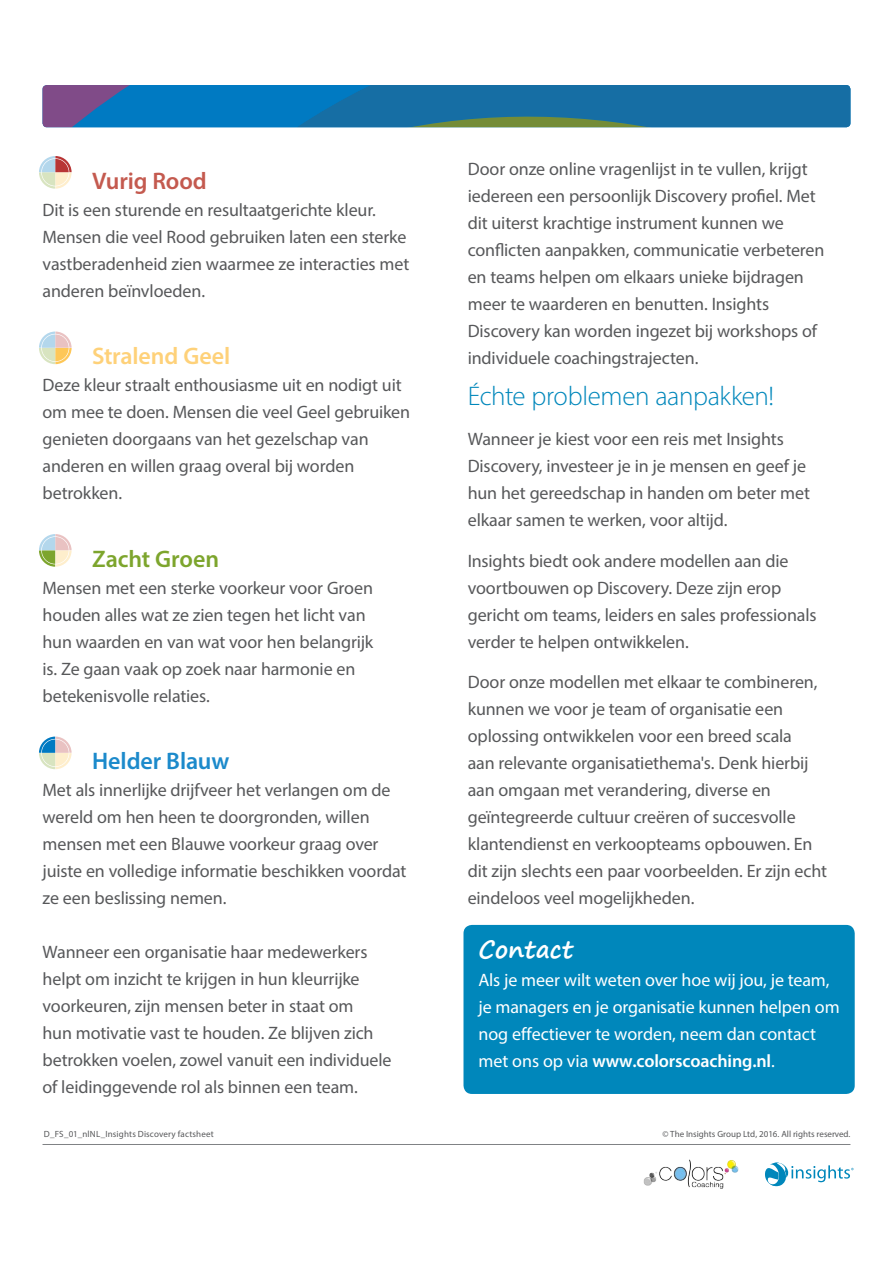
<style>
.page{position:relative;width:893px;height:1263px;background:#fff}
.page>*{position:absolute;margin:0;border:0;box-sizing:border-box;transform-origin:0 0}
.t1{font:300 27px "Myriad Pro";letter-spacing:-.015em;color:#0087bb}
.t2{font:600 24px "Myriad Pro";letter-spacing:-.005em;color:#fed179}
.t3{font:600 24px "Myriad Pro";letter-spacing:-.005em;color:#1c8acb}
.t4{font:600 24px "Myriad Pro";letter-spacing:-.005em;color:#7da52d}
.t5{font:600 24px "Myriad Pro";letter-spacing:-.01em;color:#c45a4f}
.t6{font:700 24px "Segoe Print";letter-spacing:.005em;color:#fff}
.t7{font:18px/27px "Myriad Pro";letter-spacing:-.005em;color:#57585a}
.t8{font:18px/26.7px "Myriad Pro";letter-spacing:-.005em;color:#fff}
.t9{font:9px "Myriad Pro";color:#57585a}
.s1{font-weight:600}
</style>
<div class="page">
<div style="left:463px;top:925px;width:392px;height:169px;background:#0087bb;border-radius:9px"></div>
<svg style="left:39px;top:736px;width:33px;height:33px"></svg>
<svg style="left:39px;top:534px;width:33px;height:33px"></svg>
<svg style="left:39px;top:156px;width:33px;height:33px"></svg>
<svg style="left:39px;top:331px;width:33px;height:33px"></svg>
<svg style="left:43px;top:85px;width:807px;height:42px;background:#1b70a5"></svg>
<hr style="left:43px;top:1144px;width:807px;height:1px;background:#808285">
<svg style="left:765px;top:1162px;width:89px;height:24px"></svg>
<img style="left:643px;top:1159px;width:96px;height:30px">
<p class="t5" style="left:92px;top:165px;width:116px">Vurig Rood</p>
<p class="t7" style="left:43px;top:196px;width:368px">Dit is een sturende en resultaatgerichte kleur.<br>Mensen die veel Rood gebruiken laten een sterke vastberadenheid zien waarmee ze interacties met anderen beïnvloeden.</p>
<p class="t2" style="left:92px;top:341px;width:140px">Stralend Geel</p>
<p class="t7" style="left:43px;top:371px;width:369px">Deze kleur straalt enthousiasme uit en nodigt uit om mee te doen. Mensen die veel Geel gebruiken genieten doorgaans van het gezelschap van anderen en willen graag overal bij worden betrokken.</p>
<p class="t4" style="left:92px;top:543px;width:128px">Zacht Groen</p>
<p class="t7" style="left:43px;top:574px;width:332px">Mensen met een sterke voorkeur voor Groen houden alles wat ze zien tegen het licht van hun waarden en van wat voor hen belangrijk is. Ze gaan vaak op zoek naar harmonie en betekenisvolle relaties.</p>
<p class="t3" style="left:92px;top:746px;width:139px">Helder Blauw</p>
<p class="t7" style="left:43px;top:776px;width:365px">Met als innerlijke drijfveer het verlangen om de wereld om hen heen te doorgronden, willen mensen met een Blauwe voorkeur graag over juiste en volledige informatie beschikken voordat ze een beslissing nemen.</p>
<p class="t7" style="left:43px;top:938px;width:351px">Wanneer een organisatie haar medewerkers helpt om inzicht te krijgen in hun kleurrijke voorkeuren, zijn mensen beter in staat om<br>hun motivatie vast te houden. Ze blijven zich betrokken voelen, zowel vanuit een individuele of leidinggevende rol als binnen een team.</p>
<p class="t7" style="left:468px;top:155px;width:358px">Door onze online vragenlijst in te vullen, krijgt iedereen een persoonlijk Discovery profiel. Met dit uiterst krachtige instrument kunnen we conflicten aanpakken, communicatie verbeteren en teams helpen om elkaars unieke bijdragen meer te waarderen en benutten. Insights Discovery kan worden ingezet bij workshops of individuele coachingstrajecten.</p>
<p class="t1" style="left:468px;top:379px;width:308px">Échte problemen aanpakken!</p>
<p class="t7" style="left:468px;top:425px;width:344px">Wanneer je kiest voor een reis met Insights Discovery, investeer je in je mensen en geef je hun het gereedschap in handen om beter met elkaar samen te werken, voor altijd.</p>
<p class="t7" style="left:468px;top:547px;width:350px">Insights biedt ook andere modellen aan die voortbouwen op Discovery. Deze zijn erop gericht om teams, leiders en sales professionals verder te helpen ontwikkelen.</p>
<p class="t7" style="left:468px;top:668px;width:361px">Door onze modellen met elkaar te combineren, kunnen we voor je team of organisatie een oplossing ontwikkelen voor een breed scala<br>aan relevante organisatiethema's. Denk hierbij aan omgaan met verandering, diverse en geïntegreerde cultuur creëren of succesvolle klantendienst en verkoopteams opbouwen. En dit zijn slechts een paar voorbeelden. Er zijn echt eindeloos veel mogelijkheden.</p>
<p class="t6" style="left:478px;top:928px;width:97px">Contact</p>
<p class="t8" style="left:478px;top:966px;width:363px">Als je meer wilt weten over hoe wij jou, je team, je managers en je organisatie kunnen helpen om nog effectiever te worden, neem dan contact met ons op via <span class="s1">www.colorscoaching.nl</span>.</p>
<p class="t9" style="left:44px;top:1128px;width:171px">D_FS_01_nlNL_Insights Discovery factsheet</p>
<p class="t9" style="left:663px;top:1128px;width:189px">© The Insights Group Ltd, 2016. All rights reserved.</p>
</div>
